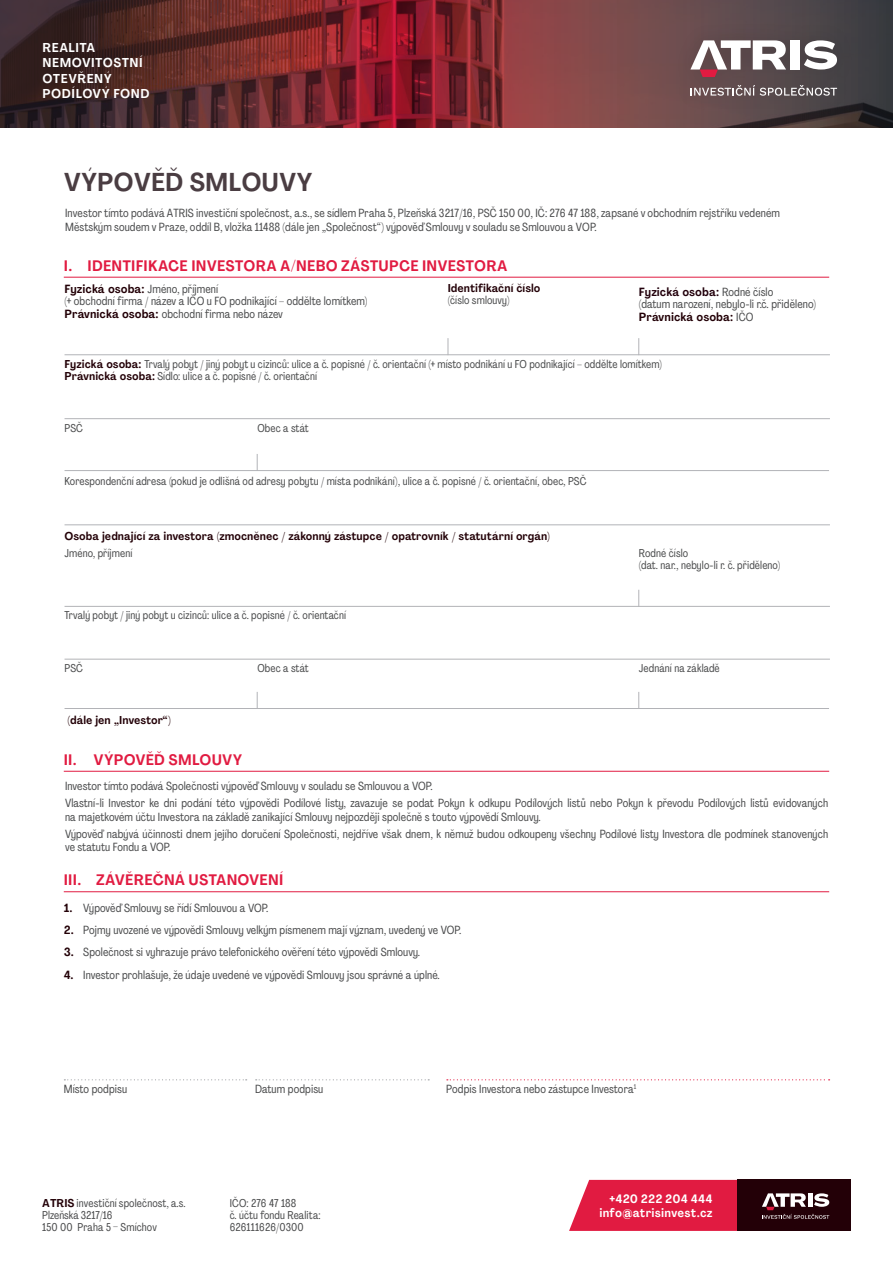
<style>
.page{position:relative;width:893px;height:1263px;background:#fff}
.page>*{position:absolute;margin:0;border:0;box-sizing:border-box;transform-origin:0 0}
.Nadpis{font:700 25.5px "Agrandir Text";color:#4a3d42}
.Nadpis-2{font:700 15px "Agrandir Text";letter-spacing:.01em;color:#e11b41}
.t1{font:700 12.75px/15.3px "Agrandir Text";letter-spacing:.035em;color:#fff}
.t2{font:700 12px "Agrandir Text";letter-spacing:.015em;color:#fff}
.Block{font:11.7px/13.8px "Agrandir Tight";letter-spacing:.01em;color:#4b4c4d}
._1__a_2{font:11.7px "Agrandir Tight";letter-spacing:.01em;color:#4b4c4d}
.Nadpis-3{font:11.7px/13.8px "Agrandir Tight";letter-spacing:.01em;color:#4b4c4d}
.tabulka{font:11.7px/12.8px "Agrandir Tight";letter-spacing:.01em;color:#4b4c4d}
.Tabulky_popisky_S{font:11.25px/12px "Agrandir Tight";letter-spacing:.01em;color:#4b4c4d}
.Tabulky_popisky_S-2{font:700 11.25px/12px "Agrandir Text";color:#230007}
.s1{font-family:"Agrandir Text";font-weight:700;color:#230007}
.s2{font-family:"Agrandir Tight";font-weight:400;color:#4b4c4d}
.s3{font-family:"Agrandir Text";font-weight:700;color:#23010c}
</style>
<div class="page">
<svg style="left:448px;top:338px;width:1px;height:16px"></svg>
<svg style="left:638px;top:338px;width:1px;height:16px"></svg>
<hr style="left:64px;top:277px;width:765px;height:1px;background:#e11b41">
<hr style="left:65px;top:354px;width:765px;height:1px;background:#b2b3b7">
<hr style="left:65px;top:418px;width:765px;height:1px;background:#b2b3b7">
<hr style="left:65px;top:470px;width:764px;height:1px;background:#b2b3b7">
<hr style="left:65px;top:708px;width:764px;height:1px;background:#b2b3b7">
<hr style="left:65px;top:524px;width:765px;height:1px;background:#b2b3b7">
<hr style="left:65px;top:606px;width:765px;height:1px;background:#b2b3b7">
<hr style="left:65px;top:659px;width:765px;height:1px;background:#b2b3b7">
<svg style="left:257px;top:454px;width:1px;height:16px"></svg>
<svg style="left:257px;top:692px;width:1px;height:16px"></svg>
<svg style="left:638px;top:590px;width:1px;height:16px"></svg>
<svg style="left:638px;top:692px;width:1px;height:16px"></svg>
<hr style="left:64px;top:771px;width:765px;height:1px;background:#e11b41">
<hr style="left:64px;top:891px;width:765px;height:1px;background:#e11b41">
<svg style="left:64px;top:1079px;width:183px;height:1px"></svg>
<svg style="left:256px;top:1079px;width:173px;height:1px"></svg>
<svg style="left:447px;top:1079px;width:383px;height:1px"></svg>
<svg style="left:569px;top:1180px;width:281px;height:51px;background:#9f233b"></svg>
<svg style="left:0;top:0;width:893px;height:128px;background:#693033"></svg>
<div style="left:673px;top:22px;width:182px;height:92px;background:#231f20;opacity:.25"></div>
<svg style="left:691px;top:85px;width:146px;height:11px;background:#84787a"></svg>
<svg style="left:690px;top:40px;width:96px;height:37px"></svg>
<div style="left:790px;top:40px;width:10px;height:30px;background:#fff"></div>
<svg style="left:804px;top:40px;width:33px;height:30px"></svg>
<p class="t1" style="left:43px;top:40px;width:54px">REALITA</p>
<p class="t1" style="left:43px;top:55px;width:109px">NEMOVITOSTNÍ<br>OTEVŘENÝ<br>PODÍLOVÝ FOND</p>
<p class="Nadpis" style="left:64px;top:166px;width:250px">VÝPOVĚĎ SMLOUVY</p>
<p class="Nadpis-3" style="left:65px;top:206px;width:716px">Investor tímto podává ATRIS investiční společnost, a.s., se sídlem Praha 5, Plzeňská 3217/16, PSČ 150 00, IČ: 276 47 188, zapsané v obchodním rejstříku vedeném<br>Městským soudem v Praze, oddíl B, vložka 11488 (dále jen „Společnost“) výpověď Smlouvy v souladu se Smlouvou a VOP.</p>
<p class="Nadpis-2" style="left:64px;top:257px;width:445px">I. IDENTIFIKACE INVESTORA A/NEBO ZÁSTUPCE INVESTORA</p>
<p class="tabulka" style="left:65px;top:282px;width:304px"><span class="s1">Fyzická osoba:</span> Jméno, příjmení<br>(+ obchodní firma / název a IČO u FO podnikající – oddělte lomítkem)<br><span class="s1">Právnická osoba:</span> obchodní firma nebo název</p>
<p class="Tabulky_popisky_S-2" style="left:448px;top:282px;width:94px">Identifikační číslo <span class="s2">(číslo smlouvy)</span></p>
<p class="tabulka" style="left:639px;top:285px;width:179px"><span class="s3">Fyzická osoba:</span> Rodné číslo<br>(datum narození, nebylo-li r.č. přiděleno)<br><span class="s1">Právnická osoba:</span> IČO</p>
<p class="Tabulky_popisky_S" style="left:65px;top:358px;width:599px"><span class="s1">Fyzická osoba:</span> Trvalý pobyt / jiný pobyt u cizinců: ulice a č. popisné / č. orientační (+ místo podnikání u FO podnikající – oddělte lomítkem)</p>
<p class="Tabulky_popisky_S" style="left:65px;top:370px;width:254px"><span class="s1">Právnická osoba:</span> Sídlo: ulice a č. popisné / č. orientační</p>
<p class="Tabulky_popisky_S" style="left:65px;top:421px;width:20px">PSČ</p>
<p class="Tabulky_popisky_S" style="left:257px;top:421px;width:53px">Obec a stát</p>
<p class="Tabulky_popisky_S" style="left:65px;top:475px;width:523px">Korespondenční adresa (pokud je odlišná od adresy pobytu / místa podnikání), ulice a č. popisné / č. orientační, obec, PSČ</p>
<p class="Tabulky_popisky_S-2" style="left:65px;top:530px;width:487px">Osoba jednající za investora (zmocněnec / zákonný zástupce / opatrovník / statutární orgán)</p>
<p class="Tabulky_popisky_S" style="left:65px;top:547px;width:69px">Jméno, příjmení</p>
<p class="Tabulky_popisky_S" style="left:65px;top:609px;width:283px">Trvalý pobyt / jiný pobyt u cizinců: ulice a č. popisné / č. orientační</p>
<p class="Tabulky_popisky_S" style="left:65px;top:662px;width:20px">PSČ</p>
<p class="Tabulky_popisky_S" style="left:257px;top:662px;width:53px">Obec a stát</p>
<p class="Tabulky_popisky_S-2" style="left:67px;top:714px;width:105px">(dále jen „Investor“)</p>
<p class="Nadpis-2" style="left:64px;top:751px;width:180px">II. VÝPOVĚĎ SMLOUVY</p>
<p class="Tabulky_popisky_S" style="left:639px;top:547px;width:143px">Rodné číslo<br>(dat. nar., nebylo-li r. č. přiděleno)</p>
<p class="Tabulky_popisky_S" style="left:639px;top:662px;width:82px">Jednání na základě</p>
<p class="Block" style="left:65px;top:779px;width:369px">Investor tímto podává Společnosti výpověď Smlouvy v souladu se Smlouvou a VOP.</p>
<p class="Block" style="left:65px;top:796px;width:765px">Vlastní-li Investor ke dni podání této výpovědi Podílové listy, zavazuje se podat Pokyn k odkupu Podílových listů nebo Pokyn k převodu Podílových listů evidovaných na majetkovém účtu Investora na základě zanikající Smlouvy nejpozději společně s touto výpovědí Smlouvy.</p>
<p class="Block" style="left:65px;top:826px;width:765px">Výpověď nabývá účinnosti dnem jejího doručení Společnosti, nejdříve však dnem, k němuž budou odkoupeny všechny Podílové listy Investora dle podmínek stanovených ve statutu Fondu a VOP.</p>
<p class="Nadpis-2" style="left:64px;top:871px;width:221px">III. ZÁVĚREČNÁ USTANOVENÍ</p>
<p class="_1__a_2" style="left:64px;top:900px;width:206px"><span class="s1">1.</span> Výpověď Smlouvy se řídí Smlouvou a VOP.</p>
<p class="_1__a_2" style="left:64px;top:922px;width:399px"><span class="s1">2.</span> Pojmy uvozené ve výpovědi Smlouvy velkým písmenem mají význam, uvedený ve VOP.</p>
<p class="_1__a_2" style="left:64px;top:945px;width:358px"><span class="s1">3.</span> Společnost si vyhrazuje právo telefonického ověření této výpovědi Smlouvy.</p>
<p class="_1__a_2" style="left:64px;top:967px;width:378px"><span class="s1">4.</span> Investor prohlašuje, že údaje uvedené ve výpovědi Smlouvy jsou správné a úplné.</p>
<p class="Block" style="left:64px;top:1082px;width:65px">Místo podpisu</p>
<p class="Block" style="left:255px;top:1082px;width:70px">Datum podpisu</p>
<p class="Block" style="left:446px;top:1082px;width:191px">Podpis Investora nebo zástupce Investora<sup>1</sup></p>
<p class="Tabulky_popisky_S" style="left:42px;top:1197px;width:145px"><span class="s1">ATRIS</span> investiční společnost, a.s.<br>Plzeňská 3217/16<br>150 00 Praha 5 – Smíchov</p>
<p class="Tabulky_popisky_S" style="left:230px;top:1197px;width:93px">IČO: 276 47 188<br>č. účtu fondu Realita:<br>626111626/0300</p>
<p class="t2" style="left:609px;top:1191px;width:105px">+420 222 204 444</p>
<p class="t2" style="left:599px;top:1205px;width:115px">info@atrisinvest.cz</p>
</div>
